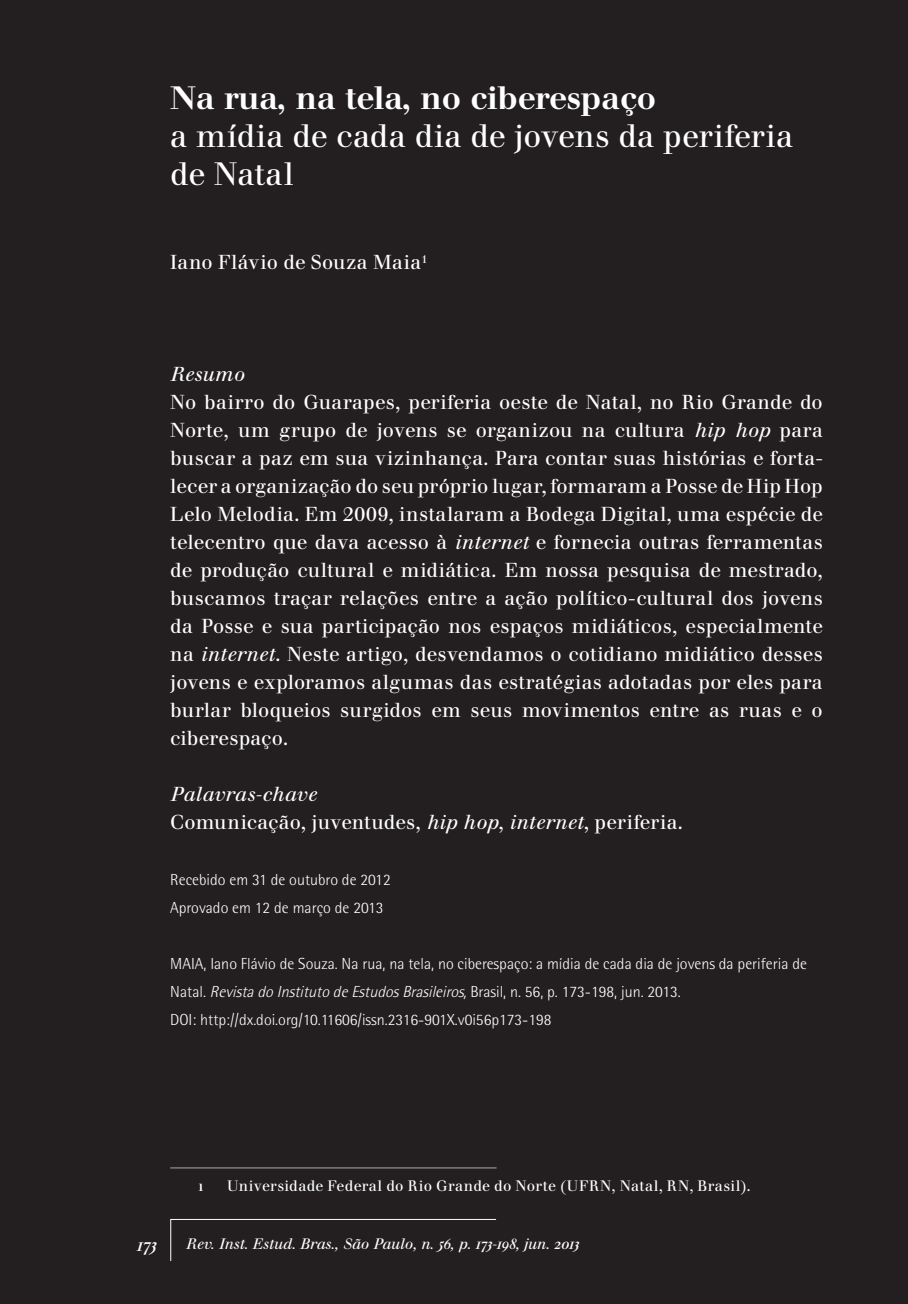
<style>
.page{position:relative;width:908px;height:1304px;background:#fff}
.page>*{position:absolute;margin:0;border:0;box-sizing:border-box;transform-origin:0 0}
.t1{font:32px/38px "Walbaum Book BQ";letter-spacing:.005em;color:#fff}
.t2{font:500 32px "Walbaum Book BQ";color:#fff}
.t3{font:20px/28px "Walbaum Book BQ";letter-spacing:.01em;color:#fff;text-align:justify}
.t4{font:italic 20px "Walbaum Book BQ";letter-spacing:.02em;color:#fff}
.t5{font:italic 18px "Walbaum Book BQ";color:#fff}
.t6{font:300 16px/28px "Rotis Semi Sans";color:#fff}
.t7{font:15px "Walbaum Book BQ";letter-spacing:.02em;color:#fff}
.t8{font:italic 15px "Walbaum Book BQ";color:#fff}
.s1{font-style:italic}
</style>
<div class="page">
<div style="left:0;top:0;width:907px;height:1304px;background:#231f20"></div>
<svg style="left:170px;top:1219px;width:327px;height:42px"></svg>
<hr style="left:170px;top:1167px;width:326px;height:1px;background:#a8a9ad">
<h1 class="t2" style="left:170px;top:80px;width:487px">Na rua, na tela, no ciberespaço</h1>
<h1 class="t1" style="left:170px;top:117px;width:624px">a mídia de cada dia de jovens da periferia de Natal</h1>
<p class="t3" style="left:170px;top:248px;width:259px">Iano Flávio de Souza Maia<sup>1</sup></p>
<p class="t4" style="left:170px;top:363px;width:75px">Resumo</p>
<p class="t3" style="left:170px;top:388px;width:654px">No bairro do Guarapes, periferia oeste de Natal, no Rio Grande do Norte, um grupo de jovens se organizou na cultura <span class="s1">hip hop</span> para buscar a paz em sua vizinhança. Para contar suas histórias e forta&shy;lecer a organização do seu próprio lugar, formaram a Posse de Hip Hop Lelo Melodia. Em 2009, instalaram a Bodega Digital, uma espécie de telecentro que dava acesso à <span class="s1">internet</span> e fornecia outras ferramentas de produção cultural e midiática. Em nossa pesquisa de mestrado, buscamos traçar relações entre a ação político-cultural dos jovens da Posse e sua participação nos espaços midiáticos, especialmente na <span class="s1">internet</span>. Neste artigo, desvendamos o cotidiano midiático desses jovens e exploramos algumas das estratégias adotadas por eles para burlar bloqueios surgidos em seus movimentos entre as ruas e o ciberespaço.</p>
<p class="t3" style="left:170px;top:780px;width:514px"><span class="s1">Palavras-chave<br></span>Comunicação, juventudes, <span class="s1">hip hop</span>, <span class="s1">internet</span>, periferia.</p>
<p class="t6" style="left:170px;top:866px;width:222px">Recebido em 31 de outubro de 2012<br>Aprovado em 12 de março de 2013</p>
<p class="t6" style="left:170px;top:950px;width:638px">MAIA, Iano Flávio de Souza. Na rua, na tela, no ciberespaço: a mídia de cada dia de jovens da periferia de<br>N a t a l . <span class="s1">Revistado Instituto deEstudosBrasileiros,</span>B ra s i l , n . 5 6 , p . 1 7 3 - 1 9 8 , j u n . 2 0 1 3 .<br>DOI: http://dx.doi.org/10.11606/issn.2316-901X.v0i56p173-198</p>
<p class="t7" style="left:198px;top:1177px;width:7px">1</p>
<p class="t7" style="left:227px;top:1177px;width:525px">Universidade Federal do Rio Grande do Norte (UFRN, Natal, RN, Brasil).</p>
<p class="t5" style="left:136px;top:1235px;width:21px">173</p>
<p class="t8" style="left:186px;top:1235px;width:394px">Rev. Inst. Estud. Bras., São Paulo, n. 56, p. 173-198, jun. 2013</p>
</div>
